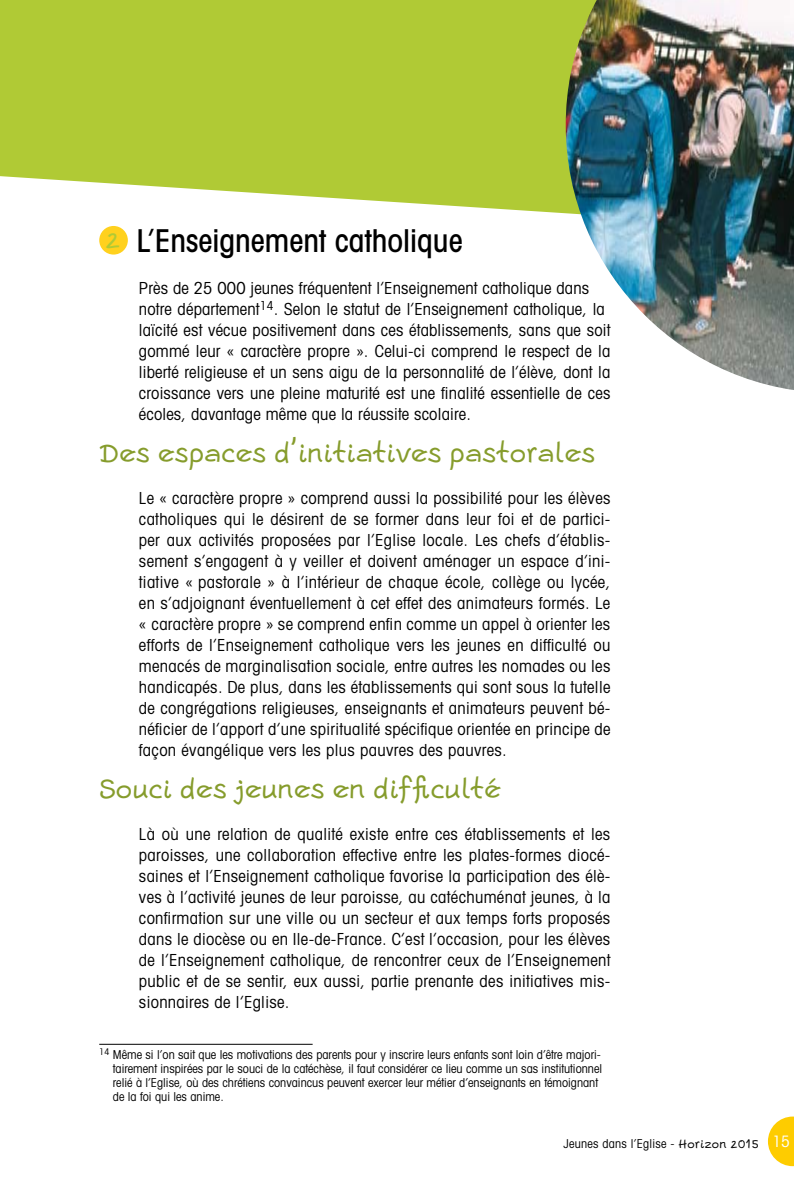
<style>
.page{position:relative;width:794px;height:1191px;background:#fff}
.page>*{position:absolute;margin:0;border:0;box-sizing:border-box;transform-origin:0 0}
.t1{font:31.5px "Escript LL";color:#869c2c}
.t2{font:500 condensed 31.5px "Avant Garde";color:#000}
.t3{font:condensed 16.62px/21px "Avant Garde";letter-spacing:.01em;color:#000;text-align:justify}
.t4{font:condensed 12.25px/14px "Avant Garde";color:#000}
.t5{font:condensed 12.25px "Avant Garde";letter-spacing:.02em;color:#000}
.s1{font-family:"Escript LL";font-weight:400;font-stretch:normal;font-size:28.88px;color:#b0ca35}
.s2{font-family:"Escript LL";font-stretch:normal;font-size:14px}
.s3{font-size:15.75px;color:#fff}
</style>
<div class="page">
<svg style="left:0;top:0;width:566px;height:230px;fill:#b0ca35"></svg>
<svg style="left:768px;top:1116px;width:26px;height:50px"></svg>
<div style="left:99px;top:226px;width:29px;height:28px;background:#ffd11e;border-radius:50%"></div>
<hr style="left:99px;top:1044px;width:214px;height:1px;background:#000">
<img style="left:566px;top:0;width:228px;height:390px">
<h1 class="t2" style="left:105px;top:221px;width:359px"><span class="s1">2</span> L’Enseignement catholique</h1>
<p class="t3" style="left:139px;top:277px;width:473px;text-align:left">Près de 25 000 jeunes fréquentent l’Enseignement catholique dans notre département<sup>14</sup>. Selon le statut de l’Enseignement catholique, la laïcité est vécue positivement dans ces établissements, sans que soit gommé leur « caractère propre ». Celui-ci comprend le respect de la liberté religieuse et un sens aigu de la personnalité de l’élève, dont la croissance vers une pleine maturité est une finalité essentielle de ces écoles, davantage même que la réussite scolaire.</p>
<h1 class="t1" style="left:99px;top:435px;width:497px">Des espaces d'initiatives pastorales</h1>
<p class="t3" style="left:139px;top:487px;width:473px">Le « caractère propre » comprend aussi la possibilité pour les élèves catholiques qui le désirent de se former dans leur foi et de partici&shy;per aux activités proposées par l’Eglise locale. Les chefs d’établis&shy;sement s’engagent à y veiller et doivent aménager un espace d’ini&shy;tiative « pastorale » à l’intérieur de chaque école, collège ou lycée, en s’adjoignant éventuellement à cet effet des animateurs formés. Le « caractère propre » se comprend enfin comme un appel à orienter les efforts de l’Enseignement catholique vers les jeunes en difficulté ou menacés de marginalisation sociale, entre autres les nomades ou les handicapés. De plus, dans les établissements qui sont sous la tutelle de congrégations religieuses, enseignants et animateurs peuvent bé&shy;néficier de l’apport d’une spiritualité spécifique orientée en principe de façon évangélique vers les plus pauvres des pauvres.</p>
<h1 class="t1" style="left:99px;top:771px;width:403px">Souci des jeunes en difficulté</h1>
<p class="t3" style="left:139px;top:823px;width:473px">Là où une relation de qualité existe entre ces établissements et les paroisses, une collaboration effective entre les plates-formes diocé&shy;saines et l’Enseignement catholique favorise la participation des élè&shy;ves à l’activité jeunes de leur paroisse, au catéchuménat jeunes, à la confirmation sur une ville ou un secteur et aux temps forts proposés dans le diocèse ou en Ile-de-France. C’est l’occasion, pour les élèves de l’Enseignement catholique, de rencontrer ceux de l’Enseignement public et de se sentir, eux aussi, partie prenante des initiatives mis&shy;sionnaires de l’Eglise.</p>
<p class="t4" style="left:113px;top:1047px;width:491px;text-indent:-14px"><sup>14</sup> Même si l’on sait que les motivations des parents pour y inscrire leurs enfants sont loin d’être majori&shy;tairement inspirées par le souci de la catéchèse, il faut considérer ce lieu comme un sas institutionnel relié à l’Eglise, où des chrétiens convaincus peuvent exercer leur métier d’enseignants en témoignant de la foi qui les anime.</p>
<p class="t5" style="left:563px;top:1135px;width:228px">Jeunes dans l’Eglise - <span class="s2">Horizon 2015</span> <span class="s3">15</span></p>
</div>
